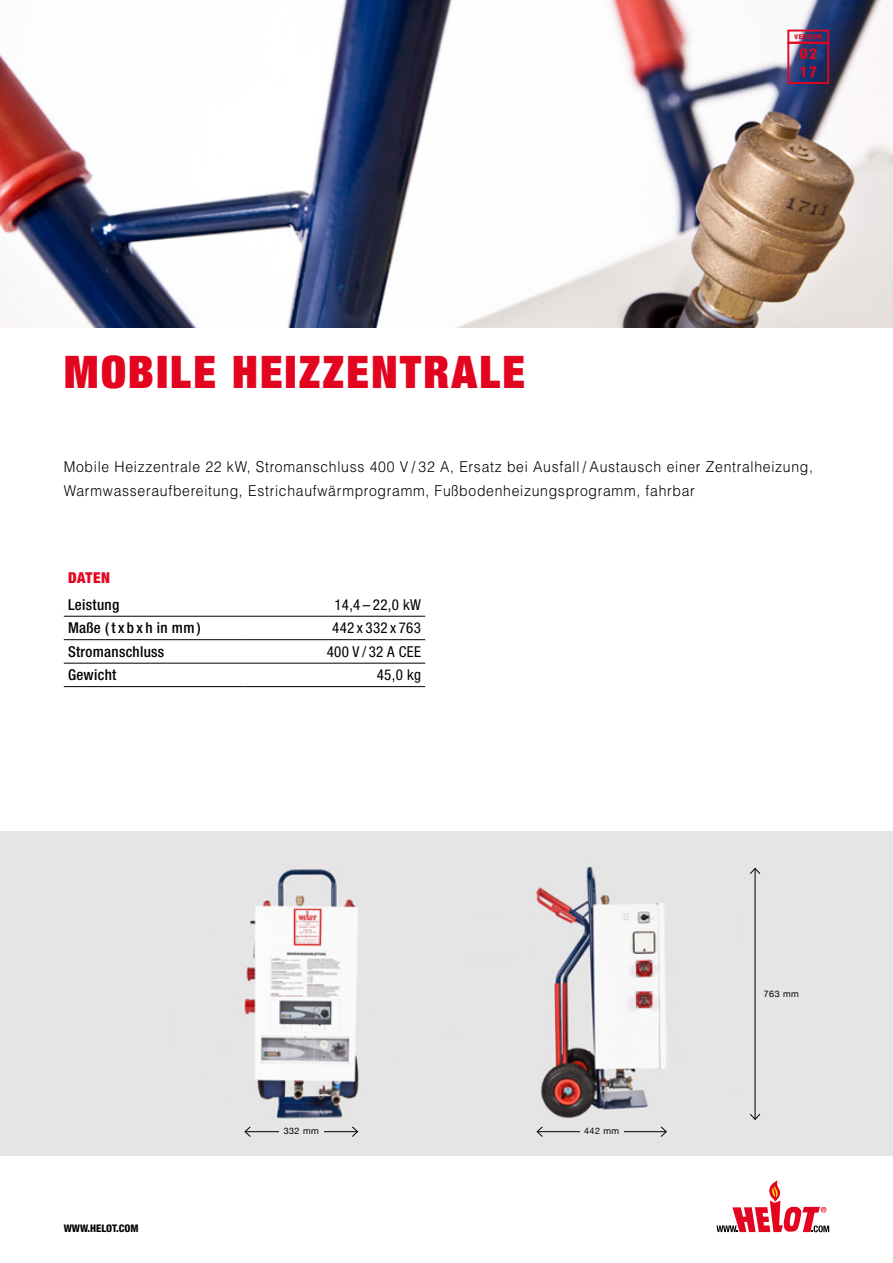
<style>
.page{position:relative;width:893px;height:1263px;background:#fff}
.page>*{position:absolute;margin:0;border:0;box-sizing:border-box;transform-origin:0 0}
.t1{font:900 condensed 45px "Helvetica Neue LT Std";letter-spacing:.05em;color:#e30520}
.t2{font:800 condensed 15.15px/18px "Helvetica Neue LT Std";color:#e30520}
.t3{font:300 15px/24px "Helvetica LT Std";letter-spacing:.05em;color:#000;scale:.93 1}
.t4{font:500 condensed 15px "Helvetica Neue LT Std";letter-spacing:.02em;color:#000}
.t5{font:condensed 15px "Helvetica Neue LT Std";letter-spacing:.02em;color:#000}
.t6{font:900 condensed 15px "Helvetica Neue LT Std";letter-spacing:.04em;color:#e30520}
.t7{font:800 condensed 10.5px "Helvetica Neue LT Std";color:#000}
.t8{font:9px "Helvetica Neue";letter-spacing:.05em;color:#000}
.t9{font:800 condensed 6.6px "Helvetica Neue LT Std";letter-spacing:.1em;color:#e30520}
</style>
<div class="page">
<img style="left:0;top:832px;width:893px;height:324px">
<img style="left:0;top:0;width:893px;height:328px">
<hr style="left:245px;top:1131px;width:112px;height:1px;background:#000">
<svg style="left:244px;top:1126px;width:7px;height:11px"></svg>
<svg style="left:351px;top:1126px;width:8px;height:11px"></svg>
<hr style="left:537px;top:1131px;width:129px;height:1px;background:#000">
<svg style="left:536px;top:1126px;width:7px;height:11px"></svg>
<svg style="left:660px;top:1126px;width:7px;height:11px"></svg>
<hr style="left:755px;top:868px;width:1px;height:251px;background:#000">
<svg style="left:749px;top:1113px;width:12px;height:7px"></svg>
<svg style="left:749px;top:867px;width:12px;height:8px"></svg>
<div style="left:580px;top:1128px;width:44px;height:7px;background:#e5e5e5"></div>
<div style="left:279px;top:1128px;width:44px;height:7px;background:#e5e5e5"></div>
<hr style="left:64px;top:639px;width:180px;height:1px;background:#000">
<hr style="left:64px;top:663px;width:180px;height:1px;background:#000">
<hr style="left:64px;top:686px;width:180px;height:1px;background:#000">
<hr style="left:244px;top:616px;width:181px;height:1px;background:#000">
<hr style="left:244px;top:639px;width:181px;height:1px;background:#000">
<hr style="left:244px;top:663px;width:181px;height:1px;background:#000">
<hr style="left:244px;top:686px;width:181px;height:1px;background:#000">
<hr style="left:64px;top:616px;width:180px;height:1px;background:#000">
<svg style="left:716px;top:1180px;width:113px;height:53px"></svg>
<div style="left:787px;top:30px;width:42px;height:14px;border:2px solid #e30520"></div>
<div style="left:787px;top:42px;width:42px;height:42px;border:2px solid #e30520"></div>
<h1 class="t1" style="left:64px;top:343px;width:463px">MOBILE HEIZZENTRALE</h1>
<p class="t9" style="left:794px;top:33px;width:29px">VERSION</p>
<p class="t2" style="left:800px;top:45px;width:19px">02<br>17</p>
<p class="t3" style="left:64px;top:454px;width:807px">Mobile Heizzentrale 22 kW, Stromanschluss 400 V / 32 A, Ersatz bei Ausfall / Austausch einer Zentralheizung,<br>Warmwasseraufbereitung, Estrichaufwärmprogramm, Fußbodenheizungsprogramm, fahrbar</p>
<p class="t6" style="left:68px;top:568px;width:44px">DATEN</p>
<p class="t4" style="left:68px;top:596px;width:53px">Leistung</p>
<p class="t5" style="left:334px;top:596px;width:88px">14,4 – 22,0 kW</p>
<p class="t4" style="left:68px;top:619px;width:134px">Maße (txbxh in mm)</p>
<p class="t5" style="left:332px;top:619px;width:90px">442 x 332 x 763</p>
<p class="t4" style="left:68px;top:642px;width:98px">Stromanschluss</p>
<p class="t5" style="left:327px;top:643px;width:96px">400 V / 32 A CEE</p>
<p class="t4" style="left:68px;top:666px;width:50px">Gewicht</p>
<p class="t5" style="left:377px;top:666px;width:46px">45,0 kg</p>
<p class="t7" style="left:64px;top:1222px;width:76px">WWW.HELOT.COM</p>
<p class="t8" style="left:284px;top:1125px;width:37px">332 mm</p>
<p class="t8" style="left:584px;top:1125px;width:37px">442 mm</p>
<p class="t8" style="left:764px;top:987px;width:37px">763 mm</p>
</div>
